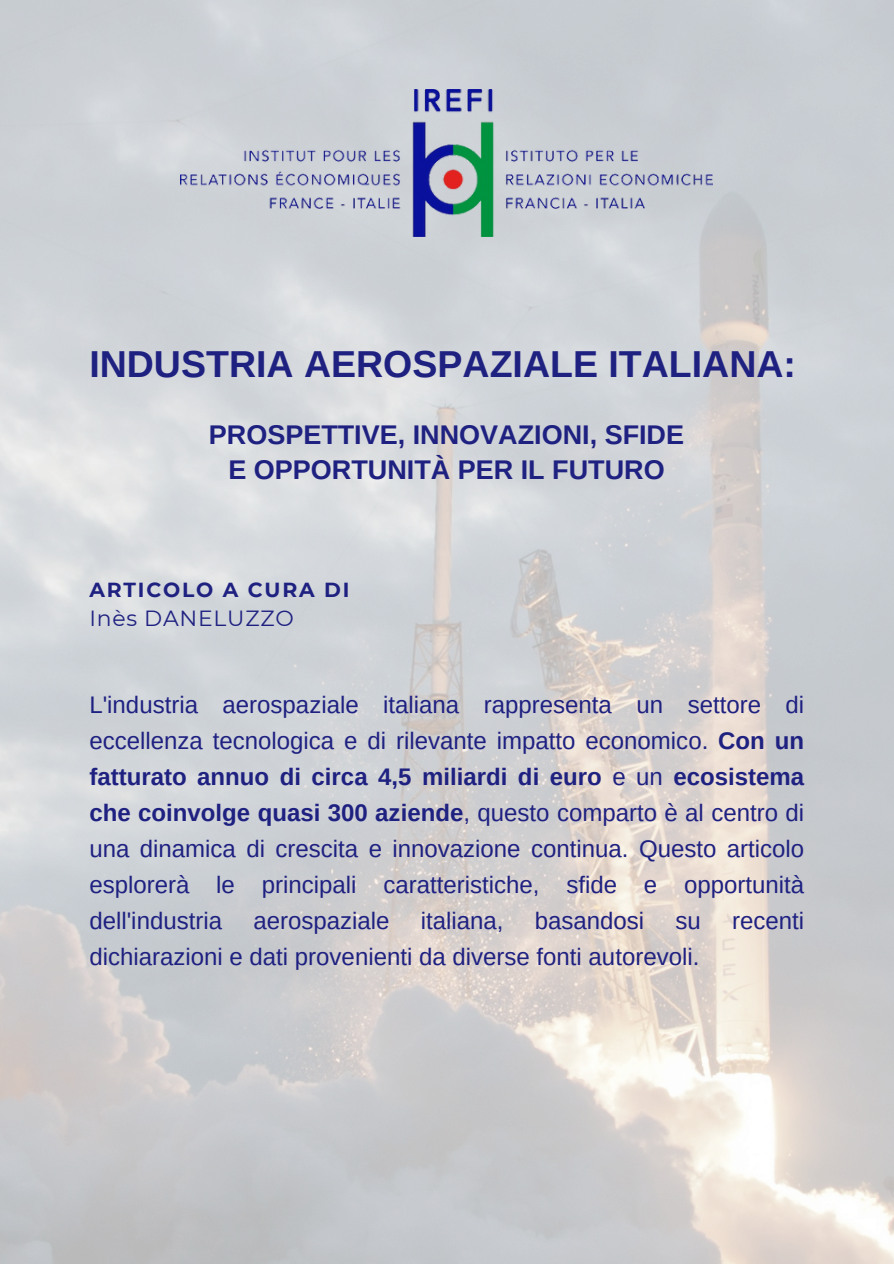
<style>
.page{position:relative;width:894px;height:1264px;background:#fff}
.page>*{position:absolute;margin:0;border:0;box-sizing:border-box;transform-origin:0 0}
.t1{font:700 37.5px "Arimo";color:#1f2181}
.t2{font:700 27px/34.8px "Arimo";color:#1f2181;text-align:center}
.t3{font:24px/36px "Arimo";color:#1f2181;text-align:justify}
.t4{font:21.9px "Montserrat";letter-spacing:.035em;color:#1f2181}
.t5{font:700 20.25px "Montserrat";letter-spacing:.09em;color:#1f2181}
.s1{font-weight:700}
</style>
<div class="page">
<img style="left:0;top:0;width:893px;height:1263px">
<img style="left:180px;top:89px;width:532px;height:148px">
<h2 class="t1" style="left:89px;top:343px;width:708px">INDUSTRIA AEROSPAZIALE ITALIANA:</h2>
<p class="t2" style="left:209px;top:417px;width:476px">PROSPETTIVE, INNOVAZIONI, SFIDE<br>E OPPORTUNITÀ PER IL FUTURO</p>
<h1 class="t5" style="left:89px;top:577px;width:261px">ARTICOLO A CURA DI</h1>
<p class="t4" style="left:89px;top:605px;width:206px">Inès DANELUZZO</p>
<p class="t3" style="left:89px;top:686px;width:716px">L'industria aerospaziale italiana rappresenta un settore di eccellenza tecnologica e di rilevante impatto economico. <span class="s1">Con un fatturato annuo di circa 4,5 miliardi di euro</span> e un <span class="s1">ecosistema che coinvolge quasi 300 aziende</span>, questo comparto è al centro di una dinamica di crescita e innovazione continua. Questo articolo esplorerà le principali caratteristiche, sfide e opportunità dell'industria</p>
<p class="t3" style="left:253px;top:902px;width:138px">aerospaziale</p>
<p class="t3" style="left:420px;top:902px;width:84px">italiana,</p>
<p class="t3" style="left:534px;top:902px;width:111px">basandosi</p>
<p class="t3" style="left:675px;top:902px;width:27px">su</p>
<p class="t3" style="left:732px;top:902px;width:74px">recenti</p>
<p class="t3" style="left:89px;top:938px;width:611px">dichiarazioni e dati provenienti da diverse fonti autorevoli.</p>
</div>
